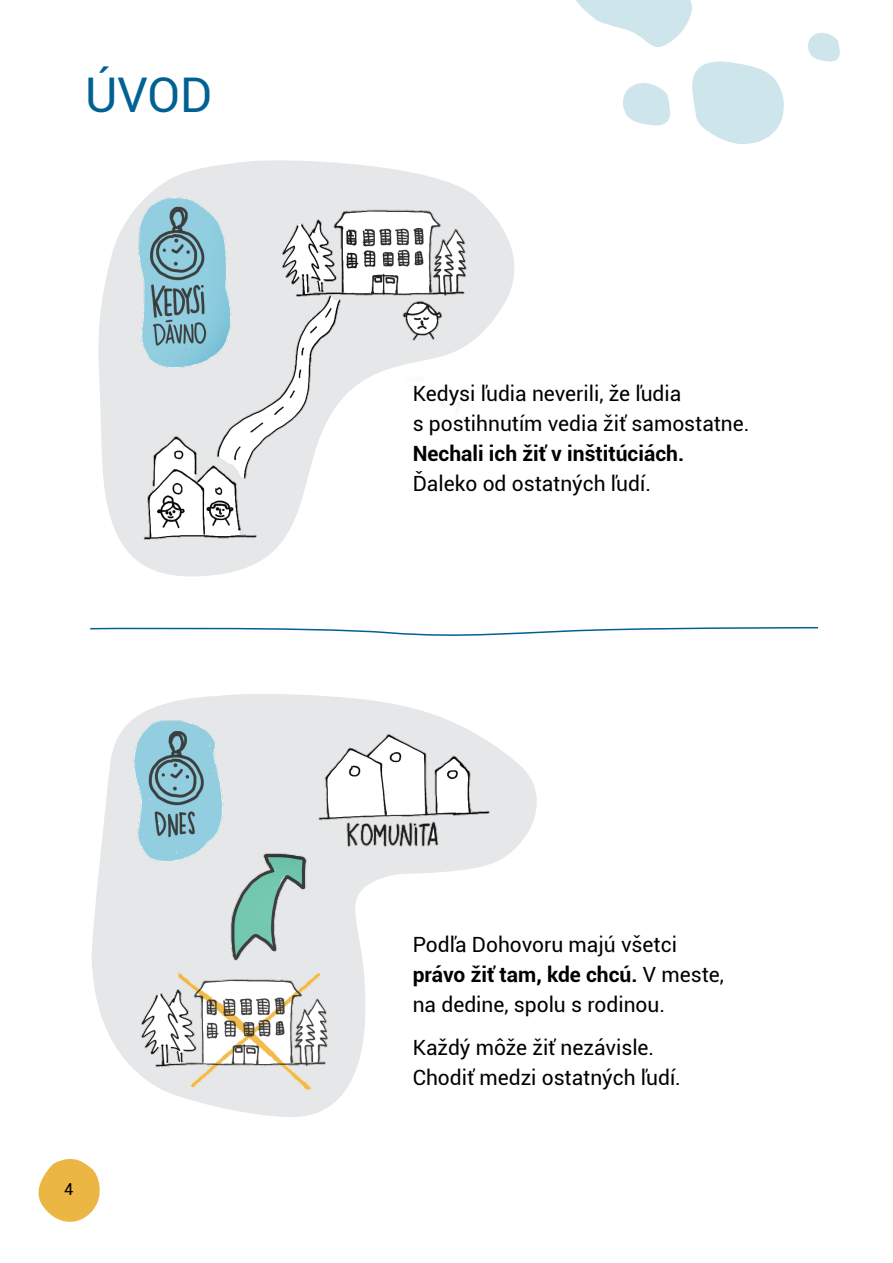
<style>
.page{position:relative;width:893px;height:1263px;background:#fff}
.page>*{position:absolute;margin:0;border:0;box-sizing:border-box;transform-origin:0 0}
.t1{font:47.85px "Roboto";color:#006192}
.t2{font:21px/30px "Roboto";color:#000}
.t3{font:700 21px "Roboto";color:#000}
.t4{font:16.5px "Roboto";color:#000}
.s1{font-weight:700}
</style>
<div class="page">
<svg style="left:38px;top:1158px;width:62px;height:64px"></svg>
<svg style="left:92px;top:694px;width:445px;height:309px"></svg>
<svg style="left:98px;top:160px;width:416px;height:417px"></svg>
<img style="left:118px;top:186px;width:392px;height:364px">
<img style="left:98px;top:706px;width:416px;height:411px">
<svg style="left:90px;top:627px;width:728px;height:9px"></svg>
<svg style="left:808px;top:33px;width:32px;height:29px"></svg>
<svg style="left:576px;top:0;width:208px;height:144px"></svg>
<h1 class="t1" style="left:85px;top:62px;width:129px">ÚVOD</h1>
<p class="t4" style="left:64px;top:1177px;width:11px">4</p>
<p class="t2" style="left:413px;top:377px;width:338px">Kedysi ľudia neverili, že ľudia<br>s postihnutím vedia žiť samostatne.</p>
<p class="t3" style="left:413px;top:438px;width:273px">Nechali ich žiť v inštitúciách.</p>
<p class="t2" style="left:413px;top:467px;width:240px">Ďaleko od ostatných ľudí.</p>
<p class="t2" style="left:413px;top:929px;width:313px">Podľa Dohovoru majú všetci <span class="s1">právo žiť tam, kde chcú.</span> V meste, na dedine, spolu s rodinou.</p>
<p class="t2" style="left:413px;top:1032px;width:270px">Každý môže žiť nezávisle.<br>Chodiť medzi ostatných ľudí.</p>
</div>
